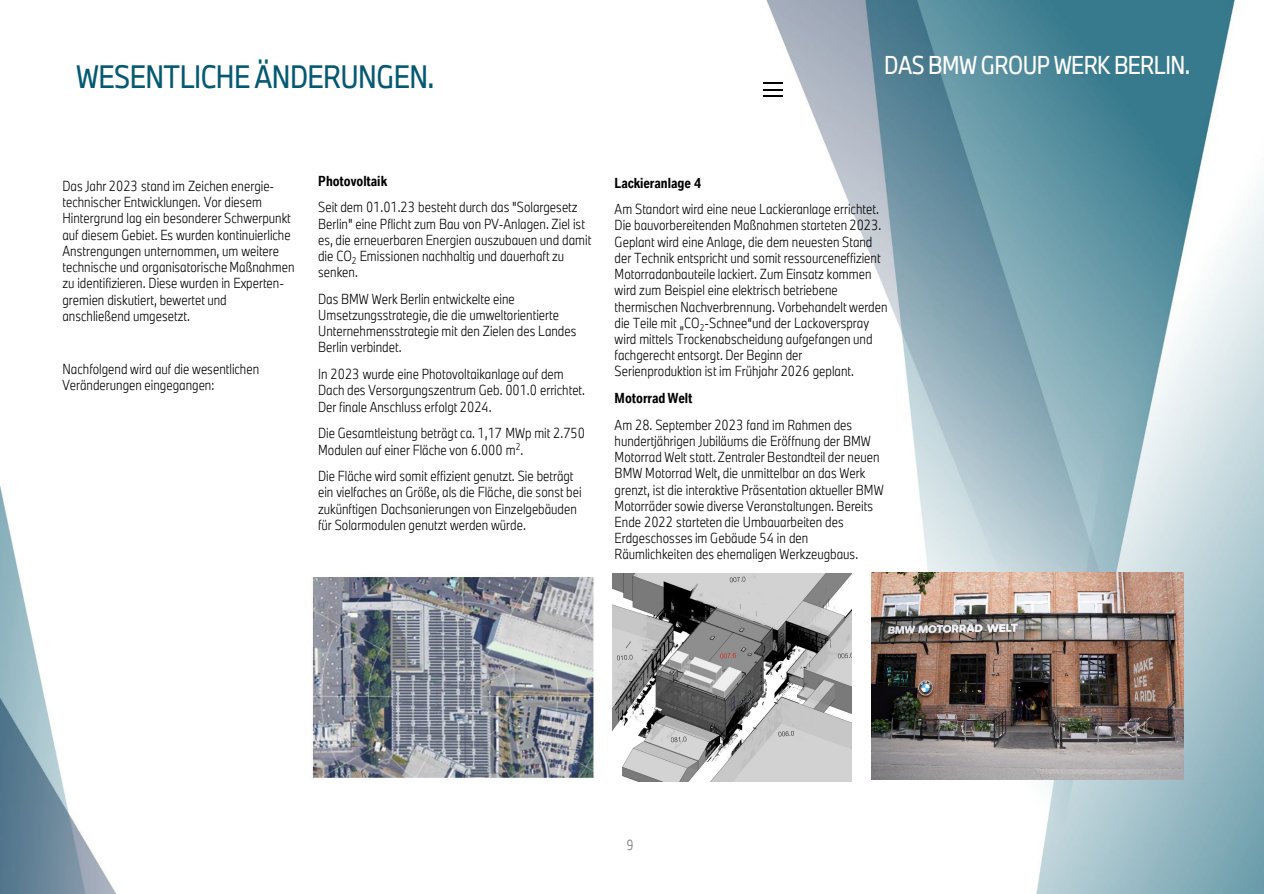
<style>
.page{position:relative;width:1264px;height:894px;background:#fff}
.page>*{position:absolute;margin:0;border:0;box-sizing:border-box;transform-origin:0 0}
.t1{font:30px "BMW Group TN Condensed";letter-spacing:-.02em;color:#045971}
.t2{font:24px "BMW Group TN Condensed";letter-spacing:-.02em;color:#fff}
.t3{font:300 13.5px/16.2px "BMW Group TN Condensed";color:#000}
.t4{font:700 condensed 13.5px "BMW Type";letter-spacing:-.005em;color:#000}
.t5{font:300 13.5px "BMW Group TN Condensed";color:#706f6f}
</style>
<div class="page">
<img style="left:0;top:1px;width:1263px;height:892px">
<img style="left:871px;top:572px;width:311px;height:207px">
<img style="left:307px;top:572px;width:290px;height:208px">
<img style="left:612px;top:573px;width:238px;height:208px">
<svg style="left:763px;top:89px;width:20px;height:1px"></svg>
<svg style="left:763px;top:82px;width:20px;height:1px"></svg>
<svg style="left:763px;top:96px;width:20px;height:1px"></svg>
<p class="t1" style="left:76px;top:56px;width:360px">WESENTLICHE ÄNDERUNGEN.</p>
<h2 class="t2" style="left:883px;top:49px;width:307px">DAS BMW GROUP WERK BERLIN.</h2>
<p class="t3" style="left:62px;top:178px;width:233px">Das Jahr 2023 stand im Zeichen energie&shy;technischer Entwicklungen. Vor diesem Hintergrund lag ein besonderer Schwerpunkt auf diesem Gebiet. Es wurden kontinuierliche Anstrengungen unternommen, um weitere technische und organisatorische Maßnahmen zu identifizieren. Diese wurden in Experten&shy;gremien diskutiert, bewertet und anschließend umgesetzt.</p>
<p class="t3" style="left:62px;top:361px;width:198px">Nachfolgend wird auf die wesentlichen<br>Veränderungen eingegangen:</p>
<p class="t4" style="left:318px;top:172px;width:70px">Photovoltaik</p>
<p class="t3" style="left:318px;top:199px;width:274px">Seit dem 01.01.23 besteht durch das "Solargesetz Berlin" eine Pflicht zum Bau von PV-Anlagen. Ziel ist es, die erneuerbaren Energien auszubauen und damit die CO<sub>2</sub> Emissionen nachhaltig und dauerhaft zu senken.</p>
<p class="t3" style="left:318px;top:290px;width:260px">Das BMW Werk Berlin entwickelte eine Umsetzungsstrategie, die die umweltorientierte Unternehmensstrategie mit den Zielen des Landes Berlin verbindet.</p>
<p class="t3" style="left:318px;top:366px;width:268px">In 2023 wurde eine Photovoltaikanlage auf dem<br>Dach des Versorgungszentrum Geb. 001.0 errichtet.<br>Der finale Anschluss erfolgt 2024.</p>
<p class="t3" style="left:318px;top:425px;width:268px">Die Gesamtleistung beträgt ca. 1,17 MWp mit 2.750<br>Modulen auf einer Fläche von 6.000 m<sup>2</sup>.</p>
<p class="t3" style="left:318px;top:468px;width:265px">Die Fläche wird somit effizient genutzt. Sie beträgt ein vielfaches an Größe, als die Fläche, die sonst bei zukünftigen Dachsanierungen von Einzelgebäuden für Solarmodulen genutzt werden würde.</p>
<p class="t4" style="left:614px;top:174px;width:88px">Lackieranlage 4</p>
<p class="t3" style="left:614px;top:201px;width:274px">Am Standort wird eine neue Lackieranlage errichtet.<br>Die bauvorbereitenden Maßnahmen starteten 2023.<br>Geplant wird eine Anlage, die dem neuesten Stand der Technik entspricht und somit ressourceneffizient Motorradanbauteile lackiert. Zum Einsatz kommen wird zum Beispiel eine elektrisch betriebene thermischen Nachverbrennung. Vorbehandelt werden die Teile mit „CO<sub>2</sub>-Schnee“und der Lackoverspray wird mittels Trockenabscheidung aufgefangen und fachgerecht entsorgt. Der Beginn der Serienproduktion ist im Frühjahr 2026 geplant.</p>
<p class="t4" style="left:614px;top:389px;width:79px">Motorrad Welt</p>
<p class="t3" style="left:614px;top:416px;width:270px">Am 28. September 2023 fand im Rahmen des hundertjährigen Jubiläums die Eröffnung der BMW Motorrad Welt statt. Zentraler Bestandteil der neuen BMW Motorrad Welt, die unmittelbar an das Werk grenzt, ist die interaktive Präsentation aktueller BMW Motorräder sowie diverse Veranstaltungen. Bereits Ende 2022 starteten die Umbauarbeiten des Erdgeschosses im Gebäude 54 in den Räumlichkeiten des ehemaligen Werkzeugbaus.</p>
<p class="t5" style="left:626px;top:835px;width:9px">9</p>
</div>
